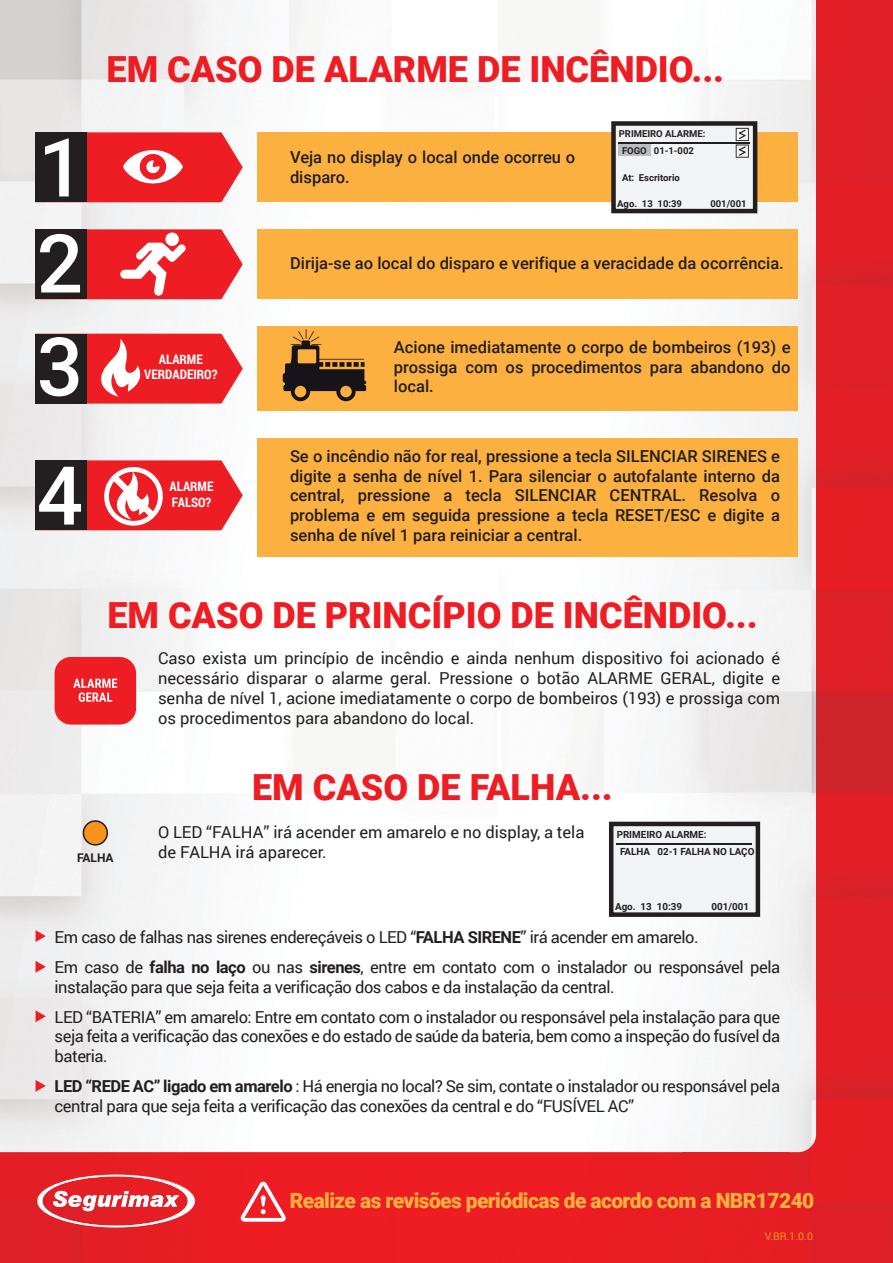
<style>
.page{position:relative;width:893px;height:1263px;background:#fff}
.page>*{position:absolute;margin:0;border:0;box-sizing:border-box;transform-origin:0 0}
.t1{font:500 81.3px/96px "Roboto";color:#fff}
.t2{font:900 36px "Roboto";color:#ee1d23}
.t3{font:900 21px "Roboto";letter-spacing:-.03em;color:#fbb03f}
.t4{font:16.5px/19.8px "Roboto";letter-spacing:-.03em;color:#231f20}
.t5{font:500 16.5px/19.8px "Roboto";color:#231f20;text-align:justify}
.t6{font:16.5px/19.8px "Roboto";color:#231f20}
.t7{font:700 13.05px/15.6px "Roboto Condensed";color:#fff;text-align:center}
.t8{font:700 12px "Roboto";color:#231f20}
.t9{font:10.5px "Roboto";color:#f7931d}
.t10{font:700 9.9px/17.2px "Roboto";color:#231f20}
.t11{font:700 9.45px/16.6px "Roboto";color:#231f20}
.s1{font-weight:700}
</style>
<div class="page">
<img style="left:0;top:0;width:816px;height:1152px">
<img style="left:816px;top:0;width:77px;height:1000px">
<img style="left:788px;top:1000px;width:105px;height:263px">
<img style="left:0;top:1152px;width:788px;height:111px">
<div style="left:258px;top:132px;width:540px;height:70px;background:#fbb03f"></div>
<div style="left:258px;top:229px;width:540px;height:70px;background:#fbb03f"></div>
<div style="left:258px;top:326px;width:540px;height:85px;background:#fbb03f"></div>
<div style="left:258px;top:438px;width:540px;height:119px;background:#fbb03f"></div>
<img style="left:117px;top:1175px;width:77px;height:20px">
<img style="left:37px;top:1175px;width:80px;height:51px">
<img style="left:42px;top:1195px;width:153px;height:32px">
<img style="left:53px;top:1191px;width:110px;height:20px">
<svg style="left:35px;top:132px;width:208px;height:70px;background:#bc393d"></svg>
<svg style="left:35px;top:229px;width:208px;height:70px;background:#bc3d41"></svg>
<div style="left:165px;top:232px;width:14px;height:14px;background:#fff;border-radius:50%"></div>
<svg style="left:35px;top:334px;width:208px;height:70px;background:#bd393d"></svg>
<svg style="left:35px;top:460px;width:208px;height:70px;background:#bd4346"></svg>
<svg style="left:283px;top:329px;width:83px;height:72px"></svg>
<div style="left:55px;top:657px;width:81px;height:67px;background:#ee1d23;border-radius:16px"></div>
<svg style="left:73px;top:679px;width:44px;height:23px"></svg>
<div style="left:83px;top:821px;width:24px;height:24px;background:#f7931d;border-radius:50%"></div>
<div style="left:83px;top:820px;width:25px;height:26px;border:2px solid #231f20;border-radius:50%"></div>
<svg style="left:240px;top:1181px;width:46px;height:41px"></svg>
<div style="left:609px;top:822px;width:151px;height:95px;background:#f2f3f4;border:4px solid #231f20"></div>
<hr style="left:616px;top:843px;width:136px;height:1px;background:#231f20">
<svg style="left:36px;top:930px;width:10px;height:12px"></svg>
<svg style="left:36px;top:961px;width:10px;height:12px"></svg>
<svg style="left:36px;top:1010px;width:10px;height:12px"></svg>
<svg style="left:36px;top:1080px;width:10px;height:12px"></svg>
<div style="left:611px;top:121px;width:146px;height:92px;background:#f2f3f4;border:4px solid #231f20"></div>
<div style="left:618px;top:144px;width:33px;height:12px;background:#bcbdc0"></div>
<hr style="left:618px;top:142px;width:131px;height:1px;background:#231f20">
<svg style="left:736px;top:128px;width:13px;height:30px"></svg>
<h1 class="t1" style="left:37px;top:117px;width:49px">1<br>2</h1>
<h1 class="t1" style="left:37px;top:299px;width:48px;line-height:128.9px">3<br>4</h1>
<h2 class="t2" style="left:106px;top:44px;width:619px">EM CASO DE ALARME DE INCÊNDIO...</h2>
<p class="t5" style="left:290px;top:147px;width:287px">Veja no display o local onde ocorreu o disparo.</p>
<p class="t11" style="left:622px;top:125px;width:85px;text-indent:-3px">PRIMEIRO ALARME:<br>FOGO 01-1-002</p>
<p class="t11" style="left:622px;top:169px;width:59px">At: Escritorio</p>
<p class="t11" style="left:617px;top:195px;width:66px">Ago. 13 10:39</p>
<p class="t11" style="left:710px;top:195px;width:38px">001/001</p>
<p class="t7" style="left:144px;top:351px;width:75px">ALARME<br>VERDADEIRO?</p>
<p class="t7" style="left:170px;top:478px;width:45px;text-align:left">ALARME<br>FALSO?</p>
<p class="t5" style="left:290px;top:253px;width:495px">Dirija-se ao local do disparo e verifique a veracidade da ocorrência.</p>
<p class="t5" style="left:394px;top:336px;width:398px">Acione imediatamente o corpo de bombeiros (193) e prossiga com os procedimentos para abandono do local.</p>
<p class="t5" style="left:290px;top:445px;width:492px">Se o incêndio não for real, pressione a tecla SILENCIAR SIRENES e digite a senha de nível 1. Para silenciar o autofalante interno da central, pressione a tecla SILENCIAR CENTRAL. Resolva o problema e em seguida pressione a tecla RESET/ESC e digite a senha de nível 1 para reiniciar a central.</p>
<h2 class="t2" style="left:107px;top:590px;width:652px">EM CASO DE PRINCÍPIO DE INCÊNDIO...</h2>
<p class="t4" style="left:158px;top:648px;width:624px;text-align:justify">Caso exista um princípio de incêndio e ainda nenhum dispositivo foi acionado é necessário disparar o alarme geral. Pressione o botão ALARME GERAL, digite e senha de nível 1, acione imediatamente o corpo de bombeiros (193) e prossiga com os procedimentos para abandono do local.</p>
<h2 class="t2" style="left:252px;top:762px;width:362px">EM CASO DE FALHA...</h2>
<p class="t8" style="left:77px;top:849px;width:38px">FALHA</p>
<p class="t6" style="left:158px;top:822px;width:428px">O LED “FALHA” irá acender em amarelo e no display, a tela de FALHA irá aparecer.</p>
<p class="t10" style="left:620px;top:826px;width:136px;text-indent:-3px">PRIMEIRO ALARME:<br>FALHA 02-1 FALHA NO LAÇO</p>
<p class="t10" style="left:615px;top:897px;width:69px">Ago. 13 10:39</p>
<p class="t10" style="left:712px;top:897px;width:39px">001/001</p>
<p class="t4" style="left:55px;top:921px;width:727px;line-height:30px">Em caso de falhas nas sirenes endereçáveis o LED “<span class="s1">FALHA SIRENE</span>” irá acender em amarelo.<br>Em caso de <span class="s1">falha no laço</span> ou nas <span class="s1">sirenes</span>, entre em contato com o instalador ou responsável pela</p>
<p class="t4" style="left:55px;top:971px;width:727px;line-height:30px">instalação para que seja feita a verificação dos cabos e da instalação da central.<br>LED “BATERIA” em amarelo: Entre em contato com o instalador ou responsável pela instalação para que</p>
<p class="t4" style="left:55px;top:1026px;width:727px">seja feita a verificação das conexões e do estado de saúde da bateria, bem como a inspeção do fusível da bateria.</p>
<p class="t4" style="left:55px;top:1076px;width:727px"><span class="s1">LED “REDE AC” ligado em amarelo</span> : Há energia no local? Se sim, contate o instalador ou responsável pela central para que seja feita a verificação das conexões da central e do “FUSÍVEL AC”</p>
<p class="t3" style="left:290px;top:1185px;width:526px">Realize as revisões periódicas de acordo com a NBR17240</p>
<p class="t9" style="left:765px;top:1228px;width:50px">V.BR.1.0.0</p>
</div>
